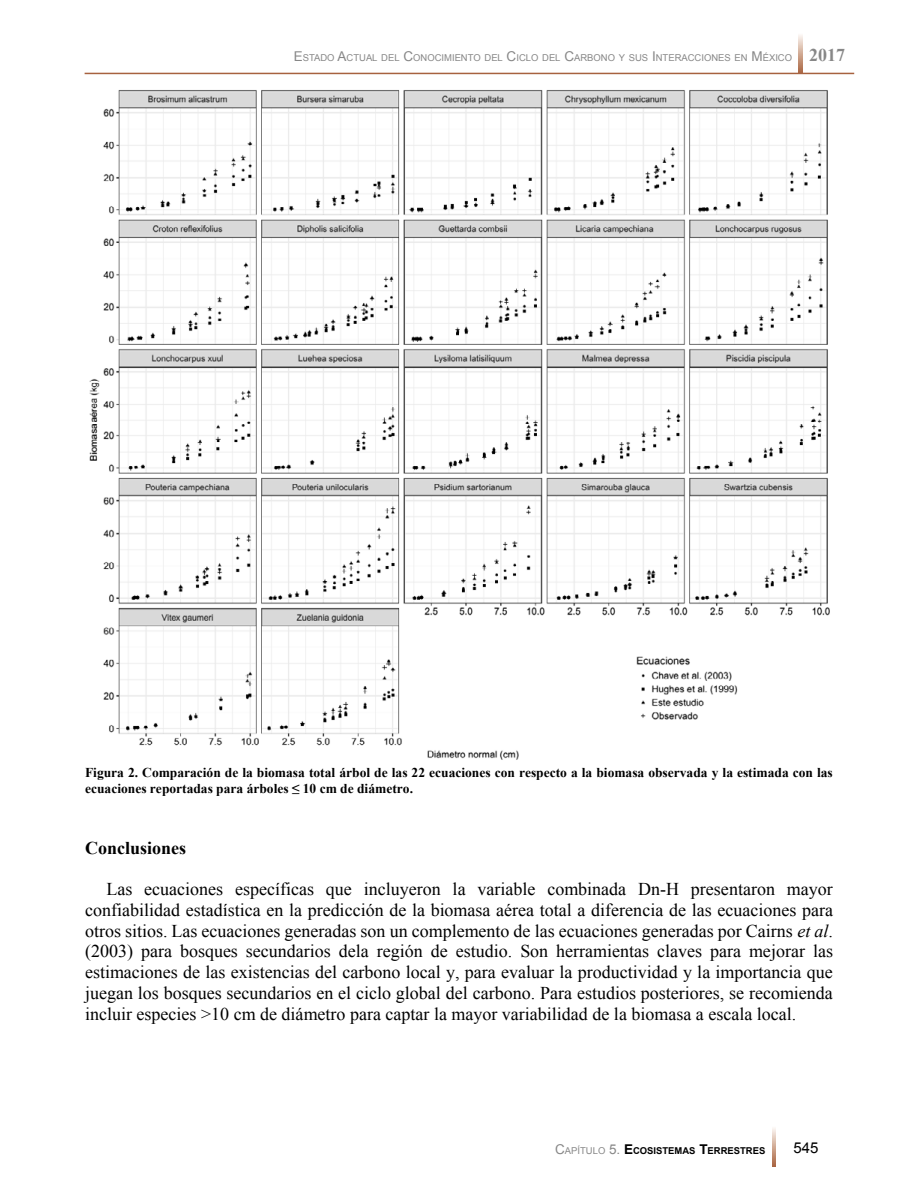
<style>
.page{position:relative;width:918px;height:1188px;background:#fff}
.page>*{position:absolute;margin:0;border:0;box-sizing:border-box;transform-origin:0 0}
.t1{font:18px/20.7px "Times New Roman";color:#000;text-align:justify}
.t2{font:700 18px "Times New Roman";color:#000}
.t3{font:15px "Arial";color:#000}
.t4{font:700 13.5px/15.6px "Times New Roman";color:#000}
.t5{font:9.45px "Arial";color:#878787}
.t6{font:700 9.45px "Arial";color:#000}
.s1{font-size:13.5px}
.s2{font-family:"Times New Roman";font-weight:700;font-size:18px}
.s3{font-style:italic}
.s4{font-weight:400;font-size:13.5px;color:#878787}
.s5{font-weight:400;color:#878787}
</style>
<div class="page">
<hr style="left:85px;top:73px;width:769px;height:1px;background:#a7623f">
<svg style="left:799px;top:35px;width:4px;height:38px"></svg>
<svg style="left:772px;top:1128px;width:4px;height:39px"></svg>
<img style="left:89px;top:90px;width:741px;height:670px">
<p class="t5" style="left:294px;top:52px;width:553px"><span class="s1">E</span>STADO <span class="s1">A</span>CTUAL DEL <span class="s1">C</span>ONOCIMIENTO DEL <span class="s1">C</span>ICLO DEL <span class="s1">C</span>ARBONO Y SUS <span class="s1">I</span> NTERACCIONES EN <span class="s1">M</span> ÉXICO <span class="s2">2017</span></p>
<p class="t4" style="left:85px;top:765px;width:749px">Figura 2. Comparación de la biomasa total árbol de las 22 ecuaciones con respecto a la biomasa observada y la estimada con las ecuaciones reportadas para árboles ≤ 10 cm de diámetro.</p>
<p class="t2" style="left:85px;top:836px;width:103px">Conclusiones</p>
<p class="t1" style="left:85px;top:879px;width:750px;text-indent:21px">Las ecuaciones específicas que incluyeron la variable combinada Dn-H presentaron mayor confiabilidad estadística en la predicción de la biomasa aérea total a diferencia de las ecuaciones para otros sitios. Las ecuaciones generadas son un complemento de las ecuaciones generadas por Cairns <span class="s3">et al</span>. (2003) para bosques secundarios dela región de estudio. Son herramientas claves para mejorar las estimaciones de las existencias del carbono local y, para evaluar la productividad y la importancia que juegan los bosques secundarios en el ciclo global del carbono. Para estudios posteriores, se recomienda incluir especies &gt;10 cm de diámetro para captar la mayor variabilidad de la biomasa a escala local.</p>
<p class="t6" style="left:555px;top:1144px;width:212px"><span class="s4">C</span><span class="s5">APÍTULO</span> <span class="s4">5.</span> <span class="s1">E</span>COSISTEMAS <span class="s1">T</span>ERRESTRES</p>
<p class="t3" style="left:793px;top:1138px;width:27px">545</p>
</div>
